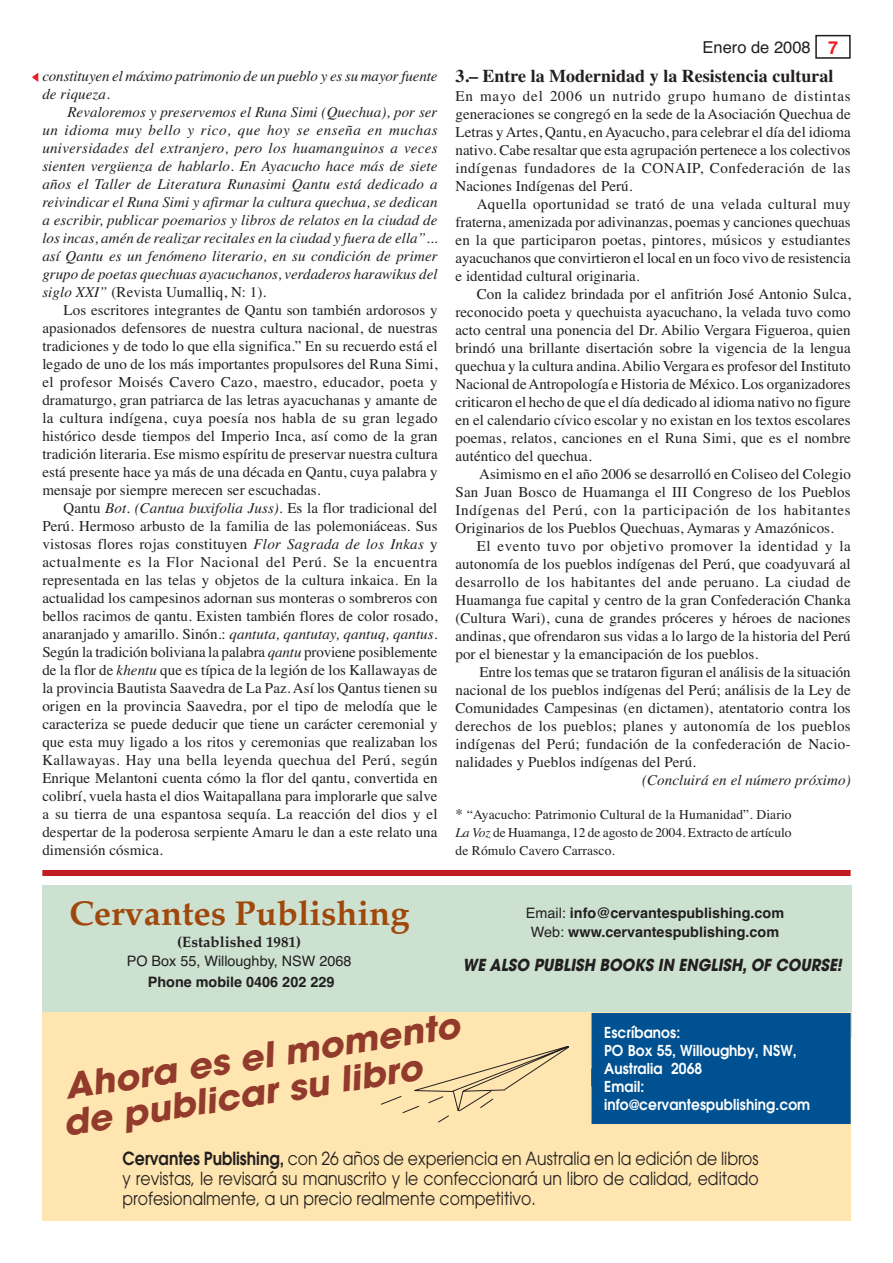
<style>
.page{position:relative;width:893px;height:1263px;background:#fff}
.page>*{position:absolute;margin:0;border:0;box-sizing:border-box;transform-origin:0 0}
.t1{font:italic 700 34.5px/36px "Avant Garde";color:#923a2b;scale:1.05 1}
.t2{font:700 34.5px "Palatino";color:#a0480c}
.t3{font:18px/20.2px "Avant Garde";color:#231f20;text-align:justify;scale:.87 1}
.t4{font:700 18px "Times";color:#231f20}
.t5{font:italic 700 16.5px "Avant Garde";color:#231f20;scale:.9 1}
.t6{font:16.5px "Helvetica";color:#231f20}
.t7{font:15px/18px "Times";letter-spacing:.005em;color:#231f20;text-align:justify}
.t8{font:italic 15px/18px "Times";color:#231f20}
.t9{font:600 15px/18px "Avant Garde";letter-spacing:.005em;color:#fff;scale:.92 1}
.t10{font:700 15px "Palatino";color:#231f20}
.t11{font:700 14.4px/18.6px "Helvetica";color:#231f20;text-align:center}
.t12{font:14.4px "Helvetica";color:#231f20}
.t13{font:13.5px/18px "Times";letter-spacing:-.005em;color:#231f20;text-align:justify}
.s1{font-style:normal}
.s2{font-style:italic}
.s3{font-weight:700;font-size:18px;color:#ed1c24}
.s4{font-size:15px}
.s5{font-weight:400}
.s6{font-weight:600}
</style>
<div class="page">
<div style="left:815px;top:35px;width:35px;height:24px;border:2px solid #231f20"></div>
<svg style="left:32px;top:72px;width:7px;height:10px"></svg>
<div style="left:42px;top:870px;width:808px;height:6px;background:#c21d23"></div>
<div style="left:42px;top:885px;width:809px;height:153px;background:#cce1d0"></div>
<div style="left:42px;top:1012px;width:808px;height:208px;background:#ffe6b0"></div>
<div style="left:592px;top:1014px;width:257px;height:109px;background:#005191"></div>
<div style="left:591px;top:1013px;width:259px;height:111px;border:2px solid #005191"></div>
<div style="left:591px;top:1069px;width:6px;height:17px;background:#005191"></div>
<div style="left:591px;top:1069px;width:6px;height:17px;border:1px solid #005191"></div>
<svg style="left:380px;top:1046px;width:189px;height:77px"></svg>
<p class="t8" style="left:42px;top:68px;width:396px">constituyen el máximo patrimonio de un pueblo y es su mayor fuente de riqueza.</p>
<p class="t8" style="left:42px;top:104px;width:397px;text-align:justify;text-indent:25px">Revaloremos y preservemos el Runa Simi (Quechua), por ser un idioma muy bello y rico, que hoy se enseña en muchas universidades del extranjero, pero los huamanguinos a veces sienten vergüenza de hablarlo. En Ayacucho hace más de siete años el Taller de Literatura Runasimi Qantu está dedicado a reivindicar el Runa Simi y afirmar la cultura quechua, se dedican a escribir, publicar poemarios y libros de relatos en la ciudad de los incas, amén de realizar recitales en la ciudad y fuera de ella”... así Qantu es un fenómeno literario, en su condición de primer grupo de poetas quechuas ayacuchanos, verdaderos harawikus del siglo XXI” <span class="s1">(Revista Uumalliq, N: 1).</span></p>
<p class="t7" style="left:42px;top:302px;width:397px;text-indent:21px">Los escritores integrantes de Qantu son también ardorosos y apasionados defensores de nuestra cultura nacional, de nuestras tradiciones y de todo lo que ella significa.” En su recuerdo está el legado de uno de los más importantes propulsores del Runa Simi, el profesor Moisés Cavero Cazo, maestro, educador, poeta y dramaturgo, gran patriarca de las letras ayacuchanas y amante de la cultura indígena, cuya poesía nos habla de su gran legado histórico desde tiempos del Imperio Inca, así como de la gran tradición literaria. Ese mismo espíritu de preservar nuestra cultura está presente hace ya más de una década en Qantu, cuya palabra y mensaje por siempre merecen ser escuchadas.</p>
<p class="t7" style="left:42px;top:500px;width:397px;text-indent:21px">Qantu <span class="s2">Bot. (Cantua buxifolia Juss)</span>. Es la flor tradicional del Perú. Hermoso arbusto de la familia de las polemoniáceas. Sus vistosas flores rojas constituyen <span class="s2">Flor Sagrada de los Inkas</span> y actualmente es la Flor Nacional del Perú. Se la encuentra representada en las telas y objetos de la cultura inkaica. En la actualidad los campesinos adornan sus monteras o sombreros con bellos racimos de qantu. Existen también flores de color rosado, anaranjado y amarillo. Sinón.: <span class="s2">qantuta, qantutay, qantuq, qantus</span>.<br>Según la tradición boliviana la palabra <span class="s2">qantu</span> proviene posiblemente de la flor de <span class="s2">khentu</span> que es típica de la legión de los Kallawayas de la provincia Bautista Saavedra de La Paz. Así los Qantus tienen su origen en la provincia Saavedra, por el tipo de melodía que le caracteriza se puede deducir que tiene un carácter ceremonial y que esta muy ligado a los ritos y ceremonias que realizaban los Kallawayas. Hay una bella leyenda quechua del Perú, según Enrique Melantoni cuenta cómo la flor del qantu, convertida en colibrí, vuela hasta el dios Waitapallana para implorarle que salve a su tierra de una espantosa sequía. La reacción del dios y el despertar de la poderosa serpiente Amaru le dan a este relato una dimensión cósmica.</p>
<p class="t6" style="left:702px;top:41px;width:137px">Enero de 2008 <span class="s3">7</span></p>
<p class="t4" style="left:455px;top:70px;width:379px">3.– Entre la Modernidad y la Resistencia cultural</p>
<p class="t7" style="left:455px;top:89px;width:397px">En mayo del 2006 un nutrido grupo humano de distintas generaciones se congregó en la sede de la Asociación Quechua de Letras y Artes, Qantu, en Ayacucho, para celebrar el día del idioma nativo. Cabe resaltar que esta agrupación pertenece a los colectivos indígenas fundadores de la CONAIP, Confederación de las Naciones Indígenas del Perú.</p>
<p class="t7" style="left:455px;top:197px;width:397px;text-indent:21px">Aquella oportunidad se trató de una velada cultural muy fraterna, amenizada por adivinanzas, poemas y canciones quechuas en la que participaron poetas, pintores, músicos y estudiantes ayacuchanos que convirtieron el local en un foco vivo de resistencia e identidad cultural originaria.</p>
<p class="t7" style="left:455px;top:287px;width:397px;text-indent:21px">Con la calidez brindada por el anfitrión José Antonio Sulca, reconocido poeta y quechuista ayacuchano, la velada tuvo como acto central una ponencia del Dr. Abilio Vergara Figueroa, quien brindó una brillante disertación sobre la vigencia de la lengua quechua y la cultura andina. Abilio Vergara es profesor del Instituto Nacional de Antropología e Historia de México. Los organizadores criticaron el hecho de que el día dedicado al idioma nativo no figure en el calendario cívico escolar y no existan en los textos escolares poemas, relatos, canciones en el Runa Simi, que es el nombre auténtico del quechua.</p>
<p class="t7" style="left:455px;top:467px;width:397px;text-indent:24px">Asimismo en el año 2006 se desarrolló en Coliseo del Colegio San Juan Bosco de Huamanga el III Congreso de los Pueblos Indígenas del Perú, con la participación de los habitantes Originarios de los Pueblos Quechuas, Aymaras y Amazónicos.</p>
<p class="t7" style="left:455px;top:539px;width:397px;text-indent:21px">El evento tuvo por objetivo promover la identidad y la autonomía de los pueblos indígenas del Perú, que coadyuvará al desarrollo de los habitantes del ande peruano. La ciudad de Huamanga fue capital y centro de la gran Confederación Chanka (Cultura Wari), cuna de grandes próceres y héroes de naciones andinas, que ofrendaron sus vidas a lo largo de la historia del Perú por el bienestar y la emancipación de los pueblos.</p>
<p class="t7" style="left:455px;top:665px;width:397px;text-indent:24px">Entre los temas que se trataron figuran el análisis de la situación nacional de los pueblos indígenas del Perú; análisis de la Ley de Comunidades Campesinas (en dictamen), atentatorio contra los derechos de los pueblos; planes y autonomía de los pueblos indígenas del Perú; fundación de la confederación de Nacio&shy;nalidades y Pueblos indígenas del Perú.</p>
<p class="t8" style="left:642px;top:773px;width:210px">(Concluirá en el número próximo)</p>
<p class="t13" style="left:455px;top:807px;width:337px"><span class="s4">*</span> “Ayacucho: Patrimonio Cultural de la Humanidad”. Diario <span class="s2">La Voz</span> de Huamanga, 12 de agosto de 2004. Extracto de artículo de Rómulo Cavero Carrasco.</p>
<h1 class="t2" style="left:69px;top:900px;width:342px">Cervantes Publishing</h1>
<p class="t10" style="left:177px;top:936px;width:125px">(Established 1981)</p>
<p class="t12" style="left:127px;top:956px;width:226px">PO Box 55, Willoughby, NSW 2068</p>
<p class="t11" style="left:148px;top:974px;width:188px">Phone mobile 0406 202 229</p>
<p class="t11" style="left:526px;top:905px;width:260px"><span class="s5">Email:</span> info@cervantespublishing.com<br><span class="s5">Web:</span> www.cervantespublishing.com</p>
<p class="t5" style="left:463px;top:959px;width:425px">WE ALSO PUBLISH BOOKS IN ENGLISH, OF COURSE!</p>
<h1 class="t1" style="left:55px;top:1073px;width:389px;rotate:-9deg">Ahora es el momento de publicar su libro</h1>
<p class="t9" style="left:604px;top:1025px;width:225px">Escríbanos:<br>PO Box 55, Willoughby, NSW,<br>Australia 2068<br>Email: info@cervantespublishing.com</p>
<p class="t3" style="left:123px;top:1150px;width:732px"><span class="s6">Cervantes Publishing,</span> con 26 años de experiencia en Australia en la edición de libros y revistas, le revisará su manuscrito y le confeccionará un libro de calidad, editado profesionalmente, a un precio realmente competitivo.</p>
</div>
